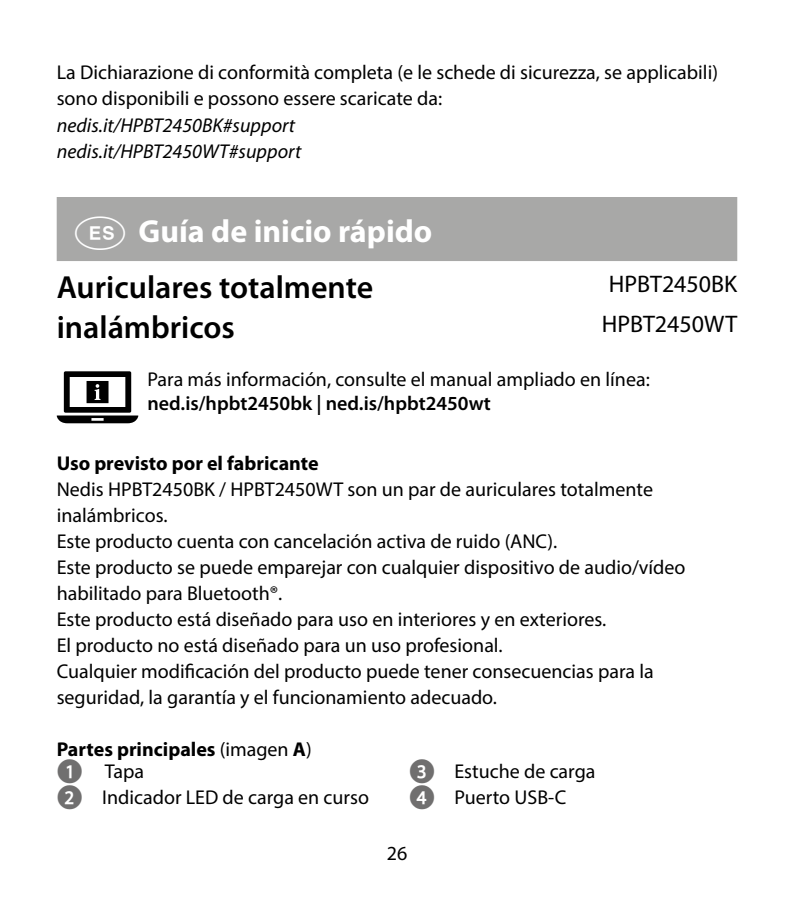
<style>
.page{position:relative;width:794px;height:908px;background:#fff}
.page>*{position:absolute;margin:0;border:0;box-sizing:border-box;transform-origin:0 0}
.t1{font:600 32px/55.2px "Myriad Pro";color:#000}
.t2{font:24px/40px "Myriad Pro";color:#000}
.t3{font:20px/26px "Myriad Pro";color:#000}
.t4{font:700 20px/22px "Myriad Pro";color:#000}
.t5{font:italic 20px/26px "Myriad Pro";color:#000}
.t6{font:600 20px "Myriad Pro";color:#000}
.s1{font-family:"manualise countrycodes";font-weight:400;font-size:48px;color:#fff}
.s2{font-weight:700;color:#fff}
.s3{font-weight:400}
.s4{font-family:"Manualise Call out Closed Glyphs Bold Bold";font-weight:400;font-size:24px;color:#706f6f}
.s5{font-family:"Manualise Call out Closed Glyphs Bold Bold";font-size:24px;color:#706f6f}
</style>
<div class="page">
<div style="left:57px;top:197px;width:680px;height:64px;background:#a8a8a7"></div>
<svg style="left:57px;top:371px;width:81px;height:52px"></svg>
<p class="t3" style="left:57px;top:59px;width:663px">La Dichiarazione di conformità completa (e le schede di sicurezza, se applicabili) sono disponibili e possono essere scaricate da:</p>
<p class="t5" style="left:57px;top:111px;width:246px">nedis.it/HPBT2450BK#support nedis.it/HPBT2450WT#support</p>
<h1 class="t1" style="left:57px;top:203px;width:377px;text-indent:11px"><span class="s1">h</span> <span class="s2">Guía de inicio rápido<br></span>Auriculares totalmente</h1>
<h1 class="t1" style="left:57px;top:298px;width:180px">inalámbricos</h1>
<p class="t2" style="left:602px;top:263px;width:137px">HPBT2450BK<br>HPBT2450WT</p>
<p class="t3" style="left:147px;top:366px;width:504px">Para más información, consulte el manual ampliado en línea:</p>
<p class="t6" style="left:147px;top:391px;width:345px">ned.is/hpbt2450bk | ned.is/hpbt2450wt</p>
<p class="t4" style="left:57px;top:451px;width:263px">Uso previsto por el fabricante</p>
<p class="t3" style="left:57px;top:475px;width:630px">Nedis HPBT2450BK / HPBT2450WT son un par de auriculares totalmente inalámbricos.<br>Este producto cuenta con cancelación activa de ruido (ANC).<br>Este producto se puede emparejar con cualquier dispositivo de audio/vídeo habilitado para Bluetooth®.<br>Este producto está diseñado para uso en interiores y en exteriores.<br>El producto no está diseñado para un uso profesional.<br>Cualquier modificación del producto puede tener consecuencias para la seguridad, la garantía y el funcionamiento adecuado.</p>
<p class="t4" style="left:57px;top:737px;width:256px">Partes principales <span class="s3">(imagen</span> A<span class="s3">)<br></span><span class="s4">1</span> <span class="s3">Tapa</span></p>
<p class="t3" style="left:57px;top:783px;width:314px"><span class="s5">2</span> Indicador LED de carga en curso</p>
<p class="t3" style="left:409px;top:757px;width:188px"><span class="s5">3</span> Estuche de carga<br><span class="s5">4</span> Puerto USB-C</p>
<p class="t3" style="left:387px;top:839px;width:22px">26</p>
</div>
